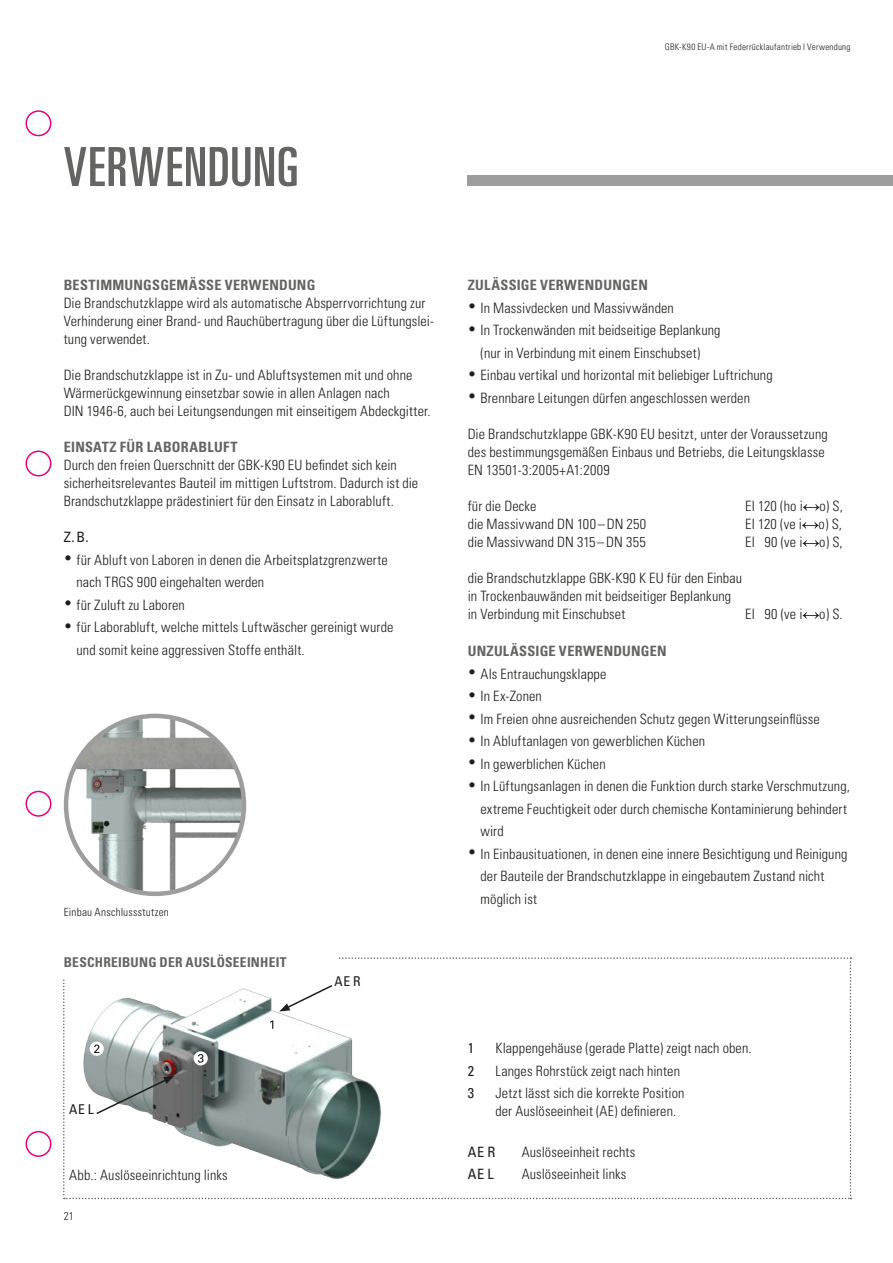
<style>
.page{position:relative;width:893px;height:1263px;background:#fff}
.page>*{position:absolute;margin:0;border:0;box-sizing:border-box;transform-origin:0 0}
.t1{font:ultra-condensed 54px "Univers";letter-spacing:.015em;color:#646463}
.t2{font:300 condensed 14.25px/18px "Univers";letter-spacing:.01em;color:#1d1d1b}
.t3{font:700 condensed 14.25px "Univers";letter-spacing:.02em;color:#646463}
.t4{font:condensed 14.25px "Univers";color:#1d1d1b}
.t5{font:700 condensed 13.5px "Univers";letter-spacing:.02em;color:#646463}
.t6{font:condensed 13.5px "Univers";color:#1d1d1b}
.t7{font:300 condensed 11.25px "Univers";letter-spacing:.015em;color:#1d1d1b}
.t8{font:300 condensed 9px "Univers";letter-spacing:.025em;color:#1d1d1b}
</style>
<div class="page">
<svg style="left:803px;top:504px;width:16px;height:7px"></svg>
<svg style="left:802px;top:522px;width:17px;height:7px"></svg>
<svg style="left:803px;top:540px;width:16px;height:7px"></svg>
<svg style="left:803px;top:612px;width:16px;height:7px"></svg>
<div style="left:468px;top:175px;width:425px;height:11px;background:#9d9d9d"></div>
<img style="left:66px;top:716px;width:178px;height:178px;border-radius:89px">
<div style="left:64px;top:714px;width:182px;height:182px;border:4px solid #9d9d9d;border-radius:50%"></div>
<svg style="left:63px;top:957px;width:788px;height:242px"></svg>
<div style="left:26px;top:110px;width:25px;height:26px;border:2px solid #e6007e;border-radius:50%"></div>
<div style="left:26px;top:450px;width:25px;height:26px;border:2px solid #e6007e;border-radius:50%"></div>
<div style="left:26px;top:791px;width:25px;height:26px;border:2px solid #e6007e;border-radius:50%"></div>
<div style="left:26px;top:1131px;width:25px;height:26px;border:2px solid #e6007e;border-radius:50%"></div>
<p class="t8" style="left:665px;top:41px;width:187px">GBK-K90 EU-A mit Federrücklaufantrieb I Verwendung</p>
<h1 class="t1" style="left:64px;top:136px;width:236px">VERWENDUNG</h1>
<p class="t3" style="left:64px;top:276px;width:253px">BESTIMMUNGSGEMÄSSE VERWENDUNG</p>
<p class="t2" style="left:64px;top:294px;width:372px">Die Brandschutzklappe wird als automatische Absperrvorrichtung zur<br>Verhinderung einer Brand- und Rauchübertragung über die Lüftungslei&shy;tung verwendet.</p>
<p class="t2" style="left:64px;top:366px;width:368px">Die Brandschutzklappe ist in Zu- und Abluftsystemen mit und ohne<br>Wärmerückgewinnung einsetzbar sowie in allen Anlagen nach<br>DIN 1946-6, auch bei Leitungsendungen mit einseitigem Abdeckgitter.</p>
<p class="t3" style="left:64px;top:438px;width:175px">EINSATZ FÜR LABORABLUFT</p>
<p class="t2" style="left:64px;top:456px;width:356px">Durch den freien Querschnitt der GBK-K90 EU befindet sich kein sicherheitsrelevantes Bauteil im mittigen Luftstrom. Dadurch ist die<br>Brandschutzklappe prädestiniert für den Einsatz in Laborabluft.</p>
<p class="t4" style="left:64px;top:528px;width:26px">Z.B.</p>
<p class="t2" style="left:77px;top:548px;width:313px;line-height:22.5px;text-indent:-13px">• für Abluft von Laboren in denen die Arbeitsplatzgrenzwerte nach TRGS 900 eingehalten werden</p>
<p class="t2" style="left:64px;top:596px;width:123px">• für Zuluft zu Laboren</p>
<p class="t2" style="left:77px;top:616px;width:318px;line-height:22.5px;text-indent:-13px">• für Laborabluft, welche mittels Luftwäscher gereinigt wurde und somit keine aggressiven Stoffe enthält.</p>
<p class="t7" style="left:64px;top:905px;width:107px">Einbau Anschlussstutzen</p>
<p class="t5" style="left:64px;top:954px;width:224px">BESCHREIBUNG DER AUSLÖSEEINHEIT</p>
<p class="t6" style="left:69px;top:1101px;width:26px">AE L</p>
<p class="t2" style="left:69px;top:1165px;width:160px">Abb.: Auslöseeinrichtung links</p>
<p class="t7" style="left:64px;top:1209px;width:12px">21</p>
<p class="t6" style="left:335px;top:973px;width:28px">AE R</p>
<p class="t3" style="left:468px;top:276px;width:182px">ZULÄSSIGE VERWENDUNGEN</p>
<p class="t2" style="left:468px;top:298px;width:208px">• In Massivdecken und Massivwänden</p>
<p class="t2" style="left:468px;top:319px;width:254px;line-height:22.5px;text-align:center">• In Trockenwänden mit beidseitige Beplankung (nur in Verbindung mit einem Einschubset)</p>
<p class="t2" style="left:468px;top:366px;width:306px">• Einbau vertikal und horizontal mit beliebiger Luftrichung</p>
<p class="t2" style="left:468px;top:388px;width:284px">• Brennbare Leitungen dürfen angeschlossen werden</p>
<p class="t2" style="left:468px;top:424px;width:362px">Die Brandschutzklappe GBK-K90 EU besitzt, unter der Voraussetzung des bestimmungsgemäßen Einbaus und Betriebs, die Leitungsklasse<br>EN 13501-3:2005+A1:2009</p>
<p class="t2" style="left:468px;top:496px;width:70px">für die Decke</p>
<p class="t2" style="left:745px;top:496px;width:99px">EI 120 (ho i o) S,</p>
<p class="t2" style="left:468px;top:514px;width:180px">die Massivwand DN 100 –DN 250</p>
<p class="t2" style="left:745px;top:514px;width:98px">EI 120 (ve i o) S,</p>
<p class="t2" style="left:468px;top:532px;width:179px">die Massivwand DN 315 –DN 355</p>
<p class="t2" style="left:745px;top:532px;width:99px">EI 90 (ve i o) S,</p>
<p class="t2" style="left:468px;top:568px;width:276px">die Brandschutzklappe GBK-K90 K EU für den Einbau in Trockenbauwänden mit beidseitiger Beplankung in Verbindung mit Einschubset</p>
<p class="t2" style="left:745px;top:604px;width:99px">EI 90 (ve i o) S.</p>
<p class="t3" style="left:468px;top:642px;width:200px">UNZULÄSSIGE VERWENDUNGEN</p>
<p class="t2" style="left:468px;top:665px;width:140px">• Als Entrauchungsklappe</p>
<p class="t2" style="left:468px;top:687px;width:76px">• In Ex-Zonen</p>
<p class="t2" style="left:468px;top:710px;width:354px">• Im Freien ohne ausreichenden Schutz gegen Witterungseinflüsse</p>
<p class="t2" style="left:468px;top:732px;width:239px">• In Abluftanlagen von gewerblichen Küchen</p>
<p class="t2" style="left:468px;top:755px;width:139px">• In gewerblichen Küchen</p>
<p class="t2" style="left:480px;top:775px;width:371px;line-height:22.5px;text-indent:-13px">• In Lüftungsanlagen in denen die Funktion durch starke Verschmutzung, extreme Feuchtigkeit oder durch chemische Kontaminierung behindert wird</p>
<p class="t2" style="left:480px;top:842px;width:368px;line-height:22.5px;text-indent:-13px">• In Einbausituationen, in denen eine innere Besichtigung und Reinigung der Bauteile der Brandschutzklappe in eingebautem Zustand nicht möglich ist</p>
<p class="t4" style="left:468px;top:1039px;width:8px">1</p>
<p class="t2" style="left:495px;top:1039px;width:258px">Klappengehäuse (gerade Platte) zeigt nach oben.</p>
<p class="t4" style="left:468px;top:1061px;width:8px">2</p>
<p class="t2" style="left:495px;top:1061px;width:186px">Langes Rohrstück zeigt nach hinten</p>
<p class="t4" style="left:468px;top:1084px;width:8px">3</p>
<p class="t2" style="left:495px;top:1084px;width:191px">Jetzt lässt sich die korrekte Position der Auslöseeinheit (AE) definieren.</p>
<p class="t4" style="left:468px;top:1142px;width:29px">AE R</p>
<p class="t2" style="left:522px;top:1142px;width:115px">Auslöseeinheit rechts</p>
<p class="t4" style="left:468px;top:1165px;width:27px">AE L</p>
<p class="t2" style="left:522px;top:1165px;width:106px">Auslöseeinheit links</p>
</div>
